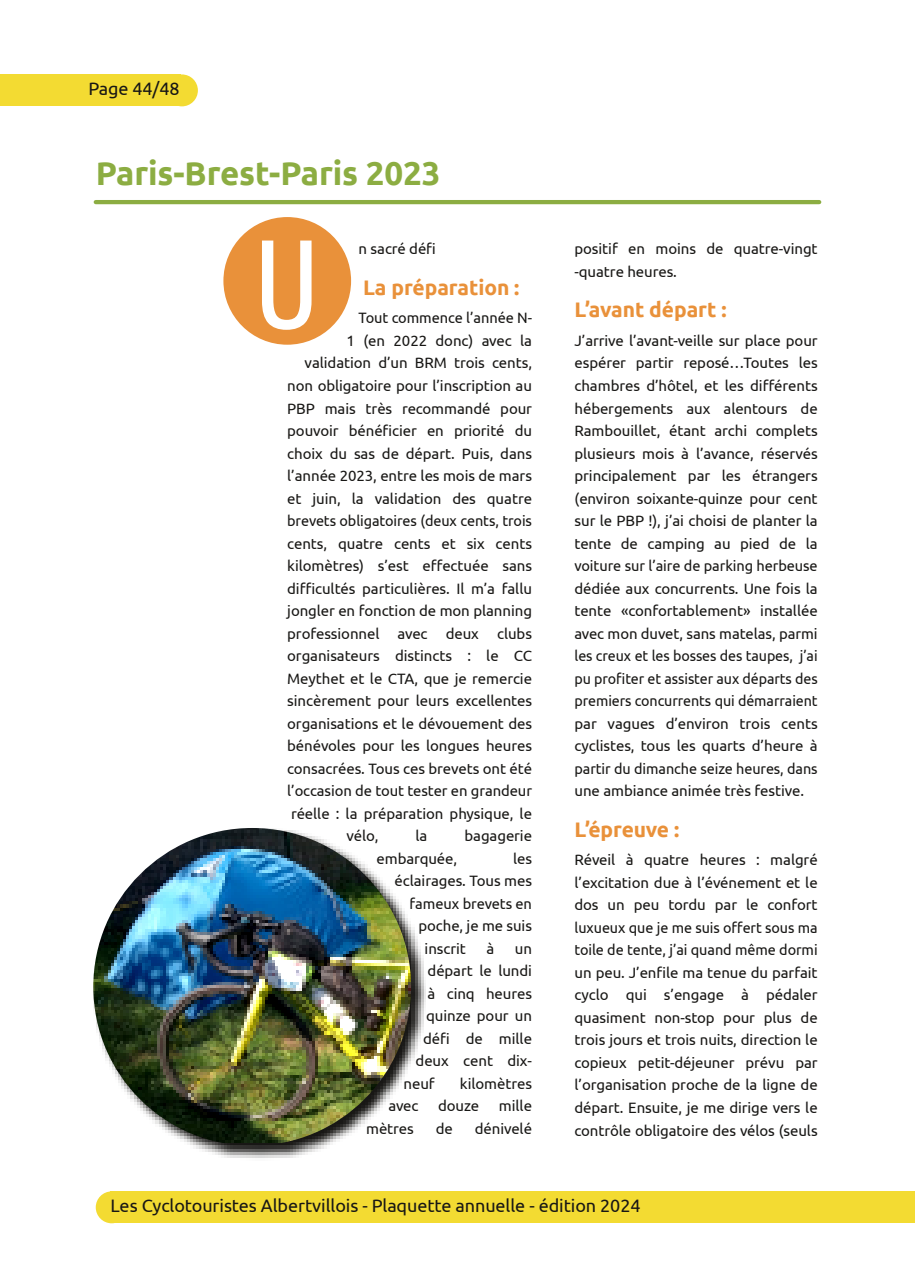
<style>
.page{position:relative;width:915px;height:1285px;background:#fff}
.page>*{position:absolute;margin:0;border:0;box-sizing:border-box;transform-origin:0 0}
.t1{font:126px "Ubuntu Condensed";color:#fff}
.t2{font:700 33px "Ubuntu";letter-spacing:-.005em;color:#8cad42}
.t3{font:700 21px "Ubuntu";letter-spacing:-.005em;color:#e9913a}
.t4{font:18px "Ubuntu";letter-spacing:-.005em;color:#181715}
.t5{font:15px/22.5px "Ubuntu";letter-spacing:-.005em;color:#181715;text-align:justify}
.t6{font:15px "Ubuntu";letter-spacing:-.005em;color:#181715;scale:.96 1}
</style>
<div class="page">
<div style="left:166px;top:74px;width:32px;height:32px;background:#f3db32;border-radius:50%"></div>
<div style="left:0;top:74px;width:181px;height:32px;background:#f3db32"></div>
<div style="left:96px;top:1191px;width:32px;height:31px;background:#f3db32;border-radius:50%"></div>
<div style="left:110px;top:1191px;width:804px;height:31px;background:#f3db32"></div>
<div style="left:223px;top:217px;width:128px;height:127px;background:#e9913a;border-radius:50%"></div>
<hr style="left:96px;top:200px;width:723px;height:4px;background:#8cad42">
<svg style="left:190px;top:930px;width:236px;height:228px"></svg>
<img style="left:93px;top:828px;width:318px;height:314px">
<p class="t4" style="left:88px;top:78px;width:93px">Page 44/48</p>
<h2 class="t2" style="left:96px;top:154px;width:346px">Paris-Brest-Paris 2023</h2>
<h1 class="t1" style="left:252px;top:210px;width:71px">U</h1>
<p class="t5" style="left:358px;top:237px;width:79px">n sacré défi</p>
<h3 class="t3" style="left:363px;top:275px;width:158px">La préparation :</h3>
<p class="t5" style="left:358px;top:306px;width:175px">Tout commence l’année N-</p>
<p class="t5" style="left:346px;top:329px;width:187px">1 (en 2022 donc) avec la</p>
<p class="t5" style="left:304px;top:351px;width:229px">validation d’un BRM trois cents,</p>
<p class="t5" style="left:287px;top:374px;width:246px">non obligatoire pour l’inscription au</p>
<p class="t5" style="left:287px;top:396px;width:246px">PBP mais très recommandé pour</p>
<p class="t5" style="left:287px;top:419px;width:246px">pouvoir bénéficier en priorité du</p>
<p class="t5" style="left:287px;top:441px;width:246px">choix du sas de départ. Puis, dans</p>
<p class="t5" style="left:287px;top:464px;width:246px">l’année 2023, entre les mois de mars</p>
<p class="t5" style="left:287px;top:486px;width:246px">et juin, la validation des quatre</p>
<p class="t6" style="left:287px;top:512px;width:256px">brevets obligatoires (deux cents, trois</p>
<p class="t5" style="left:287px;top:531px;width:246px">cents, quatre cents et six cents</p>
<p class="t5" style="left:287px;top:554px;width:246px">kilomètres) s’est effectuée sans</p>
<p class="t5" style="left:287px;top:576px;width:246px">difficultés particulières. Il m’a fallu</p>
<p class="t5" style="left:287px;top:599px;width:246px">jongler en fonction de mon planning</p>
<p class="t5" style="left:287px;top:621px;width:246px">professionnel avec deux clubs</p>
<p class="t5" style="left:287px;top:644px;width:246px">organisateurs distincts : le CC</p>
<p class="t5" style="left:287px;top:666px;width:246px">Meythet et le CTA, que je remercie</p>
<p class="t5" style="left:287px;top:689px;width:246px">sincèrement pour leurs excellentes</p>
<p class="t5" style="left:287px;top:711px;width:246px">organisations et le dévouement des</p>
<p class="t5" style="left:287px;top:734px;width:246px">bénévoles pour les longues heures</p>
<p class="t5" style="left:287px;top:756px;width:246px">consacrées. Tous ces brevets ont été</p>
<p class="t5" style="left:287px;top:779px;width:246px">l’occasion de tout tester en grandeur</p>
<p class="t5" style="left:291px;top:801px;width:242px">réelle : la préparation physique, le</p>
<p class="t5" style="left:346px;top:824px;width:33px">vélo,</p>
<p class="t5" style="left:415px;top:824px;width:13px">la</p>
<p class="t5" style="left:464px;top:824px;width:69px">bagagerie</p>
<p class="t5" style="left:376px;top:846px;width:82px">embarquée,</p>
<p class="t5" style="left:513px;top:846px;width:20px">les</p>
<p class="t5" style="left:394px;top:869px;width:139px">éclairages. Tous mes</p>
<p class="t5" style="left:409px;top:891px;width:124px">fameux brevets en</p>
<p class="t5" style="left:418px;top:914px;width:115px">poche, je me suis</p>
<p class="t5" style="left:424px;top:936px;width:43px">inscrit</p>
<p class="t5" style="left:486px;top:936px;width:9px">à</p>
<p class="t5" style="left:514px;top:936px;width:19px">un</p>
<p class="t5" style="left:427px;top:959px;width:106px">départ le lundi</p>
<p class="t5" style="left:427px;top:981px;width:106px">à cinq heures</p>
<p class="t5" style="left:426px;top:1004px;width:107px">quinze pour un</p>
<p class="t5" style="left:423px;top:1026px;width:110px">défi de mille</p>
<p class="t5" style="left:415px;top:1049px;width:118px">deux cent dix-</p>
<p class="t5" style="left:403px;top:1071px;width:33px">neuf</p>
<p class="t5" style="left:459px;top:1071px;width:74px">kilomètres</p>
<p class="t5" style="left:388px;top:1094px;width:31px">avec</p>
<p class="t5" style="left:438px;top:1094px;width:43px">douze</p>
<p class="t5" style="left:498px;top:1094px;width:35px">mille</p>
<p class="t5" style="left:366px;top:1116px;width:49px">mètres</p>
<p class="t5" style="left:436px;top:1116px;width:19px">de</p>
<p class="t5" style="left:474px;top:1116px;width:59px">dénivelé</p>
<p class="t5" style="left:574px;top:237px;width:244px">positif en moins de quatre-vingt -quatre heures.</p>
<h3 class="t3" style="left:574px;top:298px;width:153px">L’avant départ :</h3>
<p class="t5" style="left:574px;top:329px;width:245px">J’arrive l’avant-veille sur place pour espérer partir reposé…Toutes les chambres d’hôtel, et les différents hébergements aux alentours de Rambouillet, étant archi complets plusieurs mois à l’avance, réservés principalement par les étrangers (environ soixante-quinze pour cent sur le PBP !), j’ai choisi de planter la tente de camping au pied de la voiture sur l’aire de parking herbeuse dédiée aux concurrents. Une fois la tente «confortablement» installée avec mon duvet, sans matelas, parmi les creux et les bosses des taupes, j’ai pu profiter et assister aux départs des premiers concurrents qui démarraient par vagues d’environ trois cents cyclistes, tous les quarts d’heure à partir du dimanche seize heures, dans une ambiance animée très festive.</p>
<h3 class="t3" style="left:574px;top:817px;width:106px">L’épreuve :</h3>
<p class="t5" style="left:574px;top:848px;width:245px">Réveil à quatre heures : malgré l’excitation due à l’événement et le dos un peu tordu par le confort luxueux que je me suis offert sous ma toile de tente, j’ai quand même dormi un peu. J’enfile ma tenue du parfait cyclo qui s’engage à pédaler quasiment non-stop pour plus de trois jours et trois nuits, direction le copieux petit-déjeuner prévu par l’organisation proche de la ligne de départ. Ensuite, je me dirige vers le contrôle obligatoire des vélos (seuls</p>
<p class="t4" style="left:111px;top:1194px;width:531px">Les Cyclotouristes Albertvillois - Plaquette annuelle - édition 2024</p>
</div>
